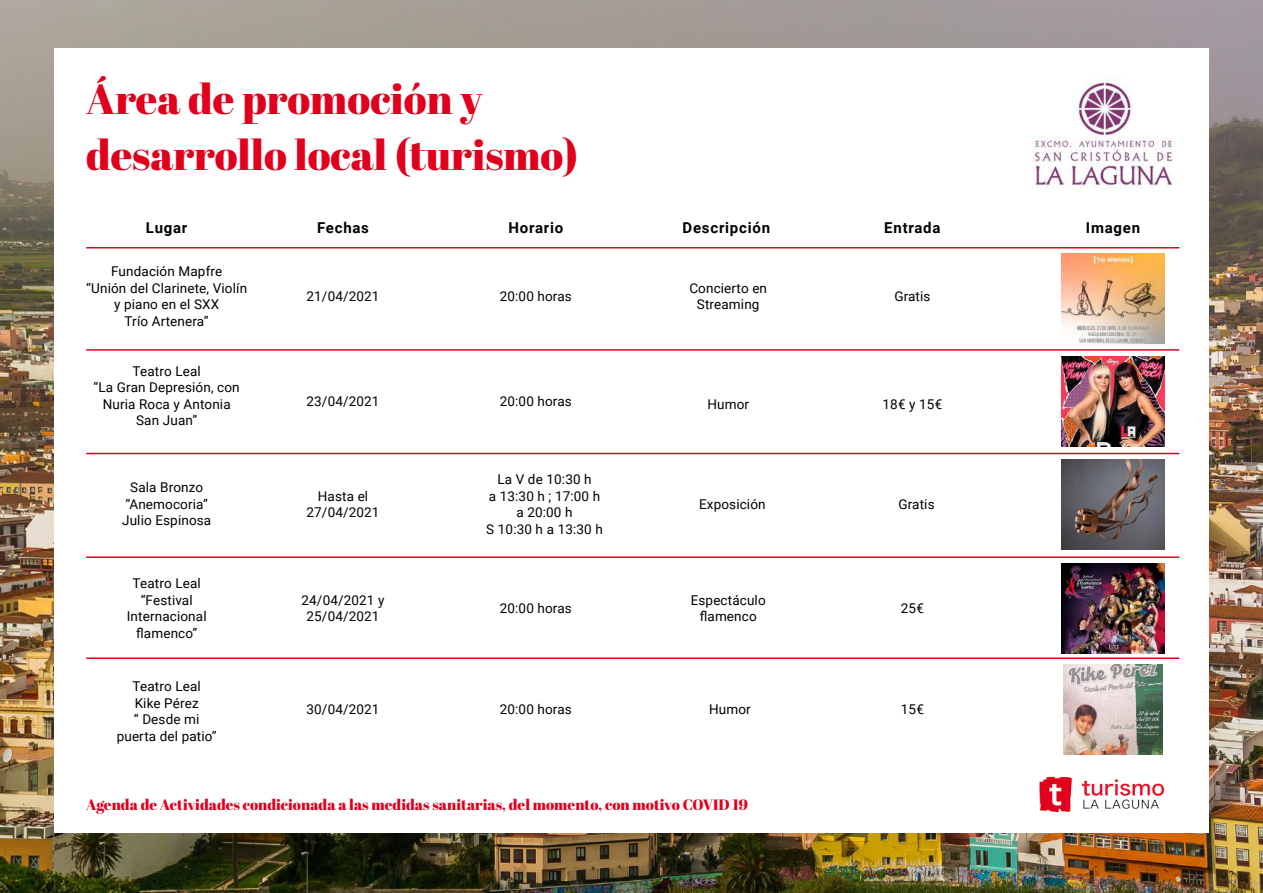
<style>
.page{position:relative;width:1263px;height:893px;background:#fff}
.page>*{position:absolute;margin:0;border:0;box-sizing:border-box;transform-origin:0 0}
.t1{font:42px/55.5px "Abril Fatface";color:#e0001e}
.t2{font:15px "Abril Fatface";color:#e0001e}
.t3{font:700 15px "Roboto";letter-spacing:.05em;color:#000}
.t4{font:13.5px/16.5px "Roboto";letter-spacing:.01em;color:#000;text-align:center}
</style>
<div class="page">
<img style="left:0;top:0;width:1263px;height:893px">
<div style="left:54px;top:48px;width:1155px;height:785px;background:#fff"></div>
<hr style="left:86px;top:247px;width:1093px;height:1px;background:#e0001e">
<hr style="left:86px;top:349px;width:1093px;height:2px;background:#e0001e">
<img style="left:1033px;top:80px;width:141px;height:108px">
<hr style="left:86px;top:453px;width:1093px;height:1px;background:#e0001e">
<hr style="left:86px;top:556px;width:1093px;height:2px;background:#e0001e">
<hr style="left:86px;top:657px;width:1093px;height:2px;background:#e0001e">
<img style="left:1039px;top:776px;width:126px;height:37px">
<img style="left:1062px;top:254px;width:102px;height:90px">
<img style="left:1062px;top:357px;width:102px;height:89px">
<img style="left:1062px;top:460px;width:102px;height:90px">
<img style="left:1062px;top:563px;width:102px;height:90px">
<img style="left:1064px;top:665px;width:98px;height:89px">
<h1 class="t1" style="left:86px;top:70px;width:493px">Área de promoción y desarrollo local (turismo)</h1>
<p class="t3" style="left:146px;top:217px;width:43px">Lugar</p>
<p class="t3" style="left:317px;top:217px;width:53px">Fechas</p>
<p class="t3" style="left:508px;top:217px;width:56px">Horario</p>
<p class="t3" style="left:683px;top:217px;width:89px">Descripción</p>
<p class="t3" style="left:884px;top:217px;width:58px">Entrada</p>
<p class="t3" style="left:1086px;top:217px;width:56px">Imagen</p>
<p class="t4" style="left:86px;top:263px;width:162px">Fundación Mapfre<br>“Unión del Clarinete, Violín y piano en el SXX<br>Trío Artenera”</p>
<p class="t4" style="left:94px;top:362px;width:148px">Teatro Leal<br>“La Gran Depresión, con<br>Nuria Roca y Antonia<br>San Juan”</p>
<p class="t4" style="left:307px;top:288px;width:74px">21/04/2021</p>
<p class="t4" style="left:500px;top:288px;width:74px">20:00 horas</p>
<p class="t4" style="left:689px;top:279px;width:79px">Concierto en<br>Streaming</p>
<p class="t4" style="left:894px;top:288px;width:38px">Gratis</p>
<p class="t4" style="left:307px;top:393px;width:75px">23/04/2021</p>
<p class="t4" style="left:500px;top:393px;width:74px">20:00 horas</p>
<p class="t4" style="left:707px;top:395px;width:43px">Humor</p>
<p class="t4" style="left:882px;top:395px;width:61px">18€ y 15€</p>
<p class="t4" style="left:122px;top:479px;width:91px">Sala Bronzo “Anemocoria”<br>Julio Espinosa</p>
<p class="t4" style="left:307px;top:487px;width:74px">Hasta el<br>27/04/2021</p>
<p class="t4" style="left:486px;top:470px;width:118px">La V de 10:30 h<br>a 13:30 h ; 17:00 h a 20:00 h<br>S 10:30 h a 13:30 h</p>
<p class="t4" style="left:699px;top:495px;width:68px">Exposición</p>
<p class="t4" style="left:898px;top:495px;width:38px">Gratis</p>
<p class="t4" style="left:127px;top:575px;width:81px">Teatro Leal “Festival<br>Internacional flamenco”</p>
<p class="t4" style="left:117px;top:678px;width:101px">Teatro Leal<br>Kike Pérez<br>“ Desde mi puerta del patio”</p>
<p class="t4" style="left:302px;top:591px;width:84px">24/04/2021 y<br>25/04/2021</p>
<p class="t4" style="left:500px;top:600px;width:74px">20:00 horas</p>
<p class="t4" style="left:691px;top:591px;width:77px">Espectáculo flamenco</p>
<p class="t4" style="left:901px;top:600px;width:25px">25€</p>
<p class="t4" style="left:306px;top:701px;width:75px">30/04/2021</p>
<p class="t4" style="left:500px;top:701px;width:74px">20:00 horas</p>
<p class="t4" style="left:709px;top:701px;width:43px">Humor</p>
<p class="t4" style="left:901px;top:701px;width:25px">15€</p>
<p class="t2" style="left:86px;top:794px;width:663px">Agenda de Actividades condicionada a las medidas sanitarias, del momento, con motivo COVID 19</p>
</div>
